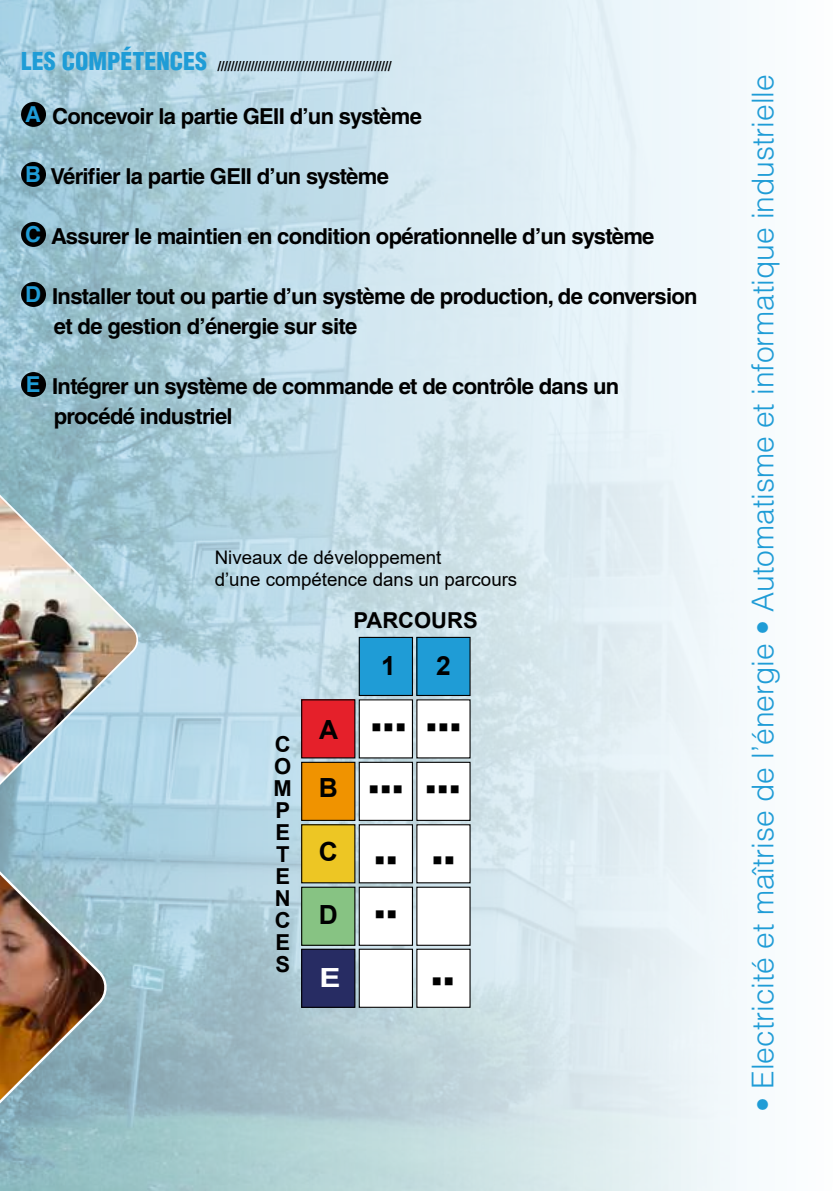
<style>
.page{position:relative;width:840px;height:1191px;background:#fff}
.page>*{position:absolute;margin:0;border:0;box-sizing:border-box;transform-origin:0 0}
.t1{font:300 30px "Helvetica LT Std";color:#1f9cd6}
.t2{font:26.4px "Wingdings";color:#000}
.t3{font:700 26.4px "Arial";color:#000}
.t4{font:700 26.4px "Arial";color:#fff;scale:1.2 1}
.t5{font:700 22px/30px "Helvetica LT Std";letter-spacing:-.03em;color:#000}
.t6{font:700 22px/22px "Arial";color:#000;text-align:justify}
.t7{font:18.6px/22.4px "Arial";color:#000}
.t8{font:900 condensed 12px "Helvetica LT Std";color:#000}
.s1{font-size:24px;color:#1f9cd6}
.s2{color:#1f9cd6}
</style>
<div class="page">
<img style="left:0;top:0;width:740px;height:1191px">
<img style="left:0;top:480px;width:141px;height:322px">
<svg style="left:0;top:770px;width:111px;height:421px;background:#92a1a2"></svg>
<div style="left:21px;top:102px;width:25px;height:25px;background:#000;border-radius:50%"></div>
<div style="left:21px;top:162px;width:25px;height:25px;background:#000;border-radius:50%"></div>
<div style="left:21px;top:222px;width:25px;height:25px;background:#000;border-radius:50%"></div>
<div style="left:21px;top:282px;width:25px;height:25px;background:#000;border-radius:50%"></div>
<div style="left:21px;top:372px;width:25px;height:25px;background:#000;border-radius:50%"></div>
<div style="left:359px;top:637px;width:53px;height:58px;background:#1f9cd6"></div>
<div style="left:358px;top:637px;width:55px;height:59px;border:1px solid #000"></div>
<div style="left:416px;top:637px;width:54px;height:58px;background:#1f9cd6"></div>
<div style="left:416px;top:637px;width:54px;height:59px;border:1px solid #000"></div>
<div style="left:301px;top:700px;width:53px;height:58px;background:#e5202a"></div>
<div style="left:359px;top:700px;width:53px;height:58px;background:#fff"></div>
<div style="left:358px;top:699px;width:55px;height:59px;border:1px solid #000"></div>
<div style="left:416px;top:700px;width:54px;height:58px;background:#fff"></div>
<div style="left:301px;top:762px;width:53px;height:58px;background:#f09300"></div>
<div style="left:301px;top:761px;width:54px;height:60px;border:1px solid #000"></div>
<div style="left:359px;top:762px;width:53px;height:58px;background:#fff"></div>
<div style="left:358px;top:761px;width:55px;height:60px;border:1px solid #000"></div>
<div style="left:416px;top:762px;width:54px;height:58px;background:#fff"></div>
<div style="left:416px;top:761px;width:54px;height:60px;border:1px solid #000"></div>
<div style="left:301px;top:824px;width:53px;height:59px;background:#edc624"></div>
<div style="left:301px;top:824px;width:54px;height:59px;border:1px solid #000"></div>
<div style="left:359px;top:824px;width:53px;height:59px;background:#fff"></div>
<div style="left:358px;top:824px;width:55px;height:59px;border:1px solid #000"></div>
<div style="left:416px;top:824px;width:54px;height:59px;background:#fff"></div>
<div style="left:301px;top:887px;width:53px;height:58px;background:#87c383"></div>
<div style="left:301px;top:886px;width:54px;height:59px;border:1px solid #000"></div>
<div style="left:359px;top:887px;width:53px;height:58px;background:#fff"></div>
<div style="left:358px;top:886px;width:55px;height:59px;border:1px solid #000"></div>
<div style="left:416px;top:887px;width:54px;height:58px;background:#fff"></div>
<div style="left:301px;top:949px;width:53px;height:58px;background:#272c63"></div>
<div style="left:301px;top:948px;width:54px;height:59px;border:1px solid #000"></div>
<div style="left:359px;top:949px;width:53px;height:58px;background:#fff"></div>
<div style="left:358px;top:948px;width:55px;height:59px;border:1px solid #000"></div>
<div style="left:416px;top:949px;width:54px;height:58px;background:#fff"></div>
<p class="t8" style="left:21px;top:58px;width:371px"><span class="s1">LES COMPÉTENCES</span> ////////////////////////////////////////////////////</p>
<p class="t5" style="left:25px;top:101px;width:398px"><span class="s2">A</span> Concevoir la partie GEII d’un système</p>
<p class="t5" style="left:25px;top:161px;width:365px"><span class="s2">B</span> Vérifier la partie GEII d’un système</p>
<p class="t5" style="left:25px;top:221px;width:630px"><span class="s2">C</span> Assurer le maintien en condition opérationnelle d’un système</p>
<p class="t5" style="left:54px;top:281px;width:645px;text-indent:-29px"><span class="s2">D</span> Installer tout ou partie d’un système de production, de conversion et de gestion d’énergie sur site</p>
<p class="t5" style="left:54px;top:371px;width:566px;text-indent:-28px"><span class="s2">E</span> Intégrer un système de commande et de contrôle dans un procédé industriel</p>
<p class="t7" style="left:215px;top:546px;width:304px">Niveaux de développement<br>d’une compétence dans un parcours</p>
<p class="t6" style="left:353px;top:609px;width:126px">PARCOURS</p>
<p class="t6" style="left:273px;top:733px;width:19px">C O M P E T E N C E S</p>
<p class="t3" style="left:319px;top:711px;width:21px">A</p>
<p class="t3" style="left:318px;top:769px;width:21px">B</p>
<p class="t3" style="left:318px;top:832px;width:21px">C</p>
<p class="t3" style="left:318px;top:896px;width:21px">D</p>
<p class="t4" style="left:319px;top:959px;width:19px">E</p>
<p class="t3" style="left:381px;top:647px;width:16px">1</p>
<p class="t3" style="left:436px;top:647px;width:16px">2</p>
<p class="t2" style="left:370px;top:713px;width:38px">▪▪▪</p>
<p class="t2" style="left:367px;top:775px;width:38px">▪▪▪</p>
<p class="t2" style="left:425px;top:713px;width:38px">▪▪▪</p>
<p class="t2" style="left:424px;top:775px;width:38px">▪▪▪</p>
<h1 class="t1" style="left:743px;top:1112px;width:1039px;rotate:-90deg">• Electricité et maîtrise de l’énergie • Automatisme et informatique industrielle</h1>
</div>
